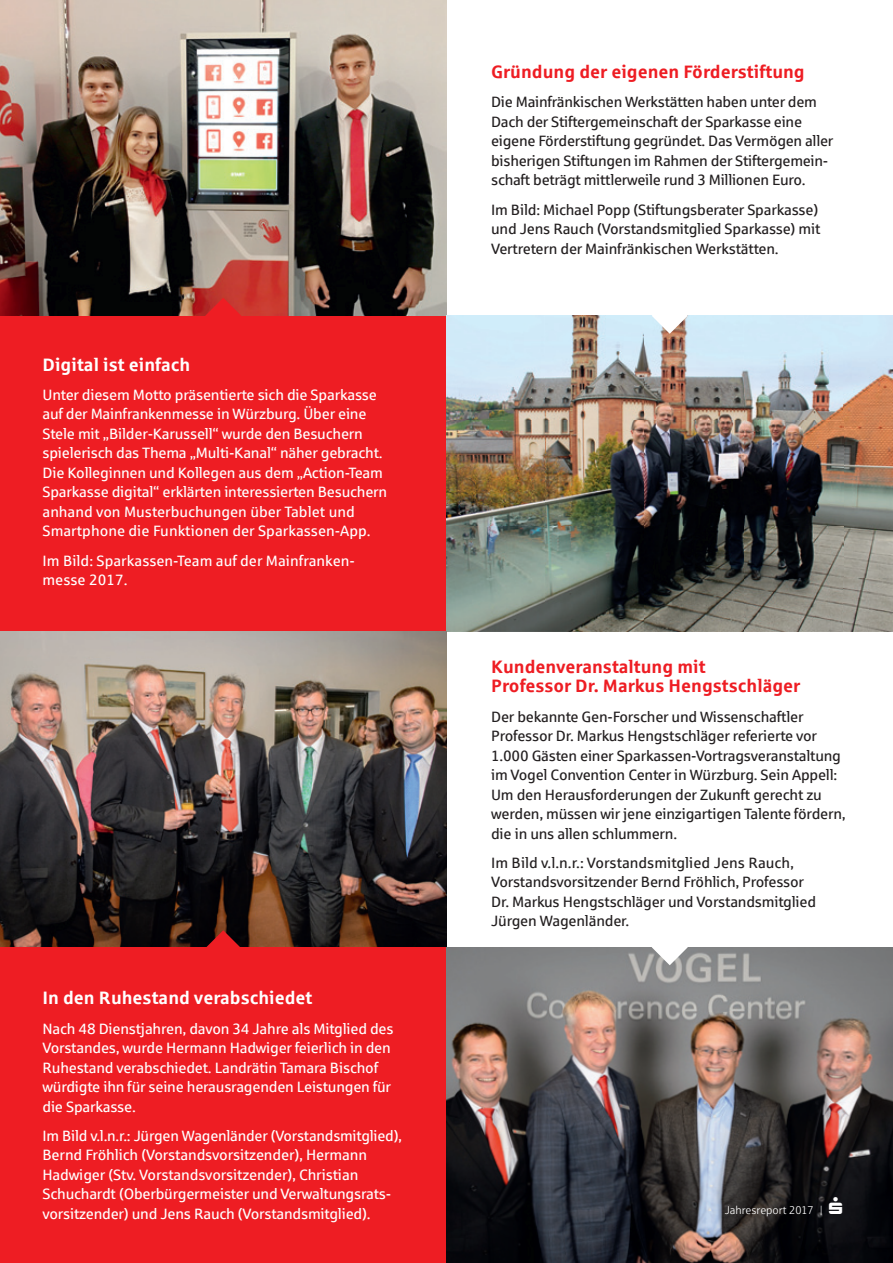
<style>
.page{position:relative;width:893px;height:1263px;background:#fff}
.page>*{position:absolute;margin:0;border:0;box-sizing:border-box;transform-origin:0 0}
.t1{font:700 18px/19.5px "Sparkasse Rg";color:#ee1d23}
.t2{font:700 18px "Sparkasse Rg";color:#fff}
.t3{font:15px/19.5px "Sparkasse Rg";letter-spacing:-.015em;color:#fff}
.t4{font:15px/19.5px "Sparkasse Rg";letter-spacing:-.015em;color:#231f20}
.t5{font:11.25px "Sparkasse Lt";color:#fff}
</style>
<div class="page">
<div style="left:0;top:316px;width:446px;height:315px;background:#ee1d23"></div>
<img style="left:0;top:0;width:446px;height:316px">
<img style="left:446px;top:316px;width:447px;height:315px">
<img style="left:0;top:631px;width:446px;height:316px">
<svg style="left:205px;top:298px;width:36px;height:18px"></svg>
<svg style="left:652px;top:315px;width:36px;height:19px"></svg>
<div style="left:0;top:947px;width:446px;height:316px;background:#ee1d23"></div>
<img style="left:446px;top:947px;width:447px;height:316px">
<svg style="left:205px;top:930px;width:36px;height:17px"></svg>
<svg style="left:652px;top:947px;width:36px;height:18px"></svg>
<svg style="left:829px;top:1197px;width:13px;height:17px"></svg>
<p class="t2" style="left:43px;top:353px;width:149px">Digital ist einfach</p>
<p class="t3" style="left:43px;top:384px;width:346px">Unter diesem Motto präsentierte sich die Sparkasse auf der Mainfrankenmesse in Würzburg. Über eine Stele mit „Bilder-Karussell“ wurde den Besuchern spielerisch das Thema „Multi-Kanal“ näher gebracht.<br>Die Kolleginnen und Kollegen aus dem „Action-Team Sparkasse digital“ erklärten interessierten Besuchern anhand von Musterbuchungen über Tablet und Smartphone die Funktionen der Sparkassen-App.</p>
<p class="t3" style="left:43px;top:550px;width:314px">Im Bild: Sparkassen-Team auf der Mainfranken&shy;messe 2017.</p>
<p class="t2" style="left:43px;top:986px;width:271px">In den Ruhestand verabschiedet</p>
<p class="t3" style="left:43px;top:1018px;width:353px">Nach 48 Dienstjahren, davon 34 Jahre als Mitglied des Vorstandes, wurde Hermann Hadwiger feierlich in den Ruhestand verabschiedet. Landrätin Tamara Bischof würdigte ihn für seine herausragenden Leistungen für die Sparkasse.</p>
<p class="t3" style="left:43px;top:1125px;width:361px">Im Bild v.l.n.r.: Jürgen Wagenländer (Vorstandsmitglied), Bernd Fröhlich (Vorstandsvorsitzender), Hermann Hadwiger (Stv. Vorstandsvorsitzender), Christian Schuchardt (Oberbürgermeister und Verwaltungsrats&shy;vorsitzender) und Jens Rauch (Vorstandsmitglied).</p>
<p class="t1" style="left:491px;top:61px;width:315px">Gründung der eigenen Förderstiftung</p>
<p class="t4" style="left:491px;top:92px;width:344px">Die Mainfränkischen Werkstätten haben unter dem Dach der Stiftergemeinschaft der Sparkasse eine eigene Förderstiftung gegründet. Das Vermögen aller bisherigen Stiftungen im Rahmen der Stiftergemein&shy;schaft beträgt mittlerweile rund 3 Millionen Euro.</p>
<p class="t4" style="left:491px;top:199px;width:331px">Im Bild: Michael Popp (Stiftungsberater Sparkasse) und Jens Rauch (Vorstandsmitglied Sparkasse) mit<br>Vertretern der Mainfränkischen Werkstätten.</p>
<p class="t1" style="left:491px;top:656px;width:311px">Kundenveranstaltung mit<br>Professor Dr. Markus Hengstschläger</p>
<p class="t4" style="left:491px;top:706px;width:356px">Der bekannte Gen-Forscher und Wissenschaftler Professor Dr. Markus Hengstschläger referierte vor 1.000 Gästen einer Sparkassen-Vortragsveranstaltung im Vogel Convention Center in Würzburg. Sein Appell:<br>Um den Herausforderungen der Zukunft gerecht zu werden, müssen wir jene einzigartigen Talente fördern, die in uns allen schlummern.</p>
<p class="t4" style="left:491px;top:852px;width:326px">Im Bild v.l.n.r.: Vorstandsmitglied Jens Rauch, Vorstandsvorsitzender Bernd Fröhlich, Professor Dr. Markus Hengstschläger und Vorstandsmitglied Jürgen Wagenländer.</p>
<p class="t5" style="left:725px;top:1203px;width:100px">Jahresreport 2017 |</p>
</div>
